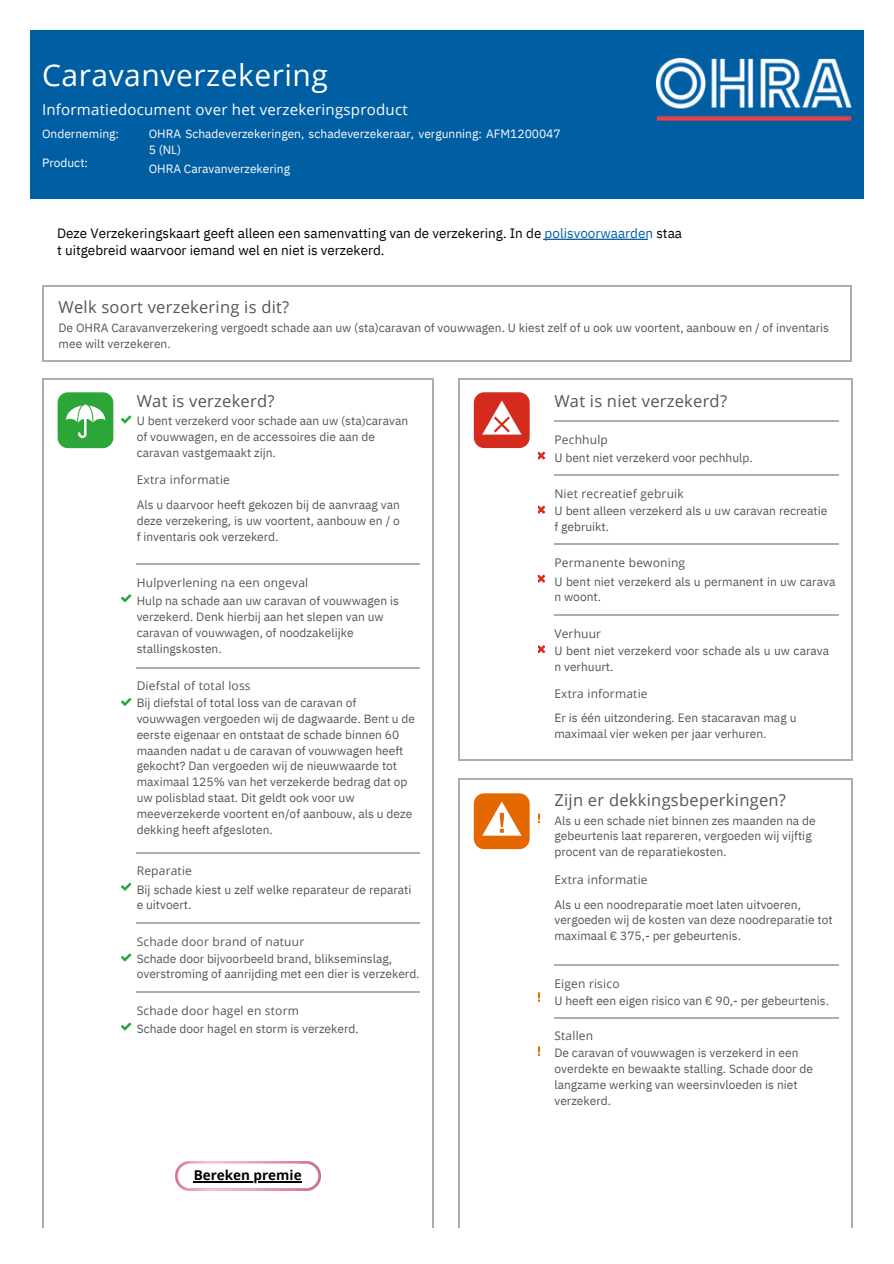
<style>
.page{position:relative;width:894px;height:1264px;background:#fff}
.page>*{position:absolute;margin:0;border:0;box-sizing:border-box;transform-origin:0 0}
.t1{font:30px "Open Sans";letter-spacing:.015em;color:#fff}
.t2{font:16.5px "Open Sans";letter-spacing:.015em;color:#555}
.t3{font:15px "Open Sans";letter-spacing:.015em;color:#fff}
.t4{font:13.5px/17px "IBM Plex Sans";color:#000}
.t5{font:700 13.5px "Open Sans";color:#000}
.t6{font:12px/15.8px "IBM Plex Sans";color:#555}
.t7{font:12px "Open Sans";letter-spacing:.015em;color:#555}
.t8{font:12px/15.8px "IBM Plex Sans";color:#fff}
.s1{color:#005ea3}
</style>
<div class="page">
<div style="left:30px;top:30px;width:833px;height:168px;background:#005ea3"></div>
<hr style="left:42px;top:285px;width:809px;height:2px;background:#adadad">
<hr style="left:42px;top:360px;width:809px;height:2px;background:#adadad">
<hr style="left:42px;top:285px;width:2px;height:77px;background:#adadad">
<hr style="left:849px;top:285px;width:2px;height:77px;background:#adadad">
<img style="left:656px;top:59px;width:195px;height:61px">
<hr style="left:42px;top:378px;width:391px;height:2px;background:#adadad">
<hr style="left:42px;top:378px;width:2px;height:856px;background:#adadad">
<hr style="left:432px;top:378px;width:1px;height:856px;background:#adadad">
<svg style="left:58px;top:392px;width:55px;height:56px;background:#52b75b"></svg>
<svg style="left:121px;top:415px;width:10px;height:8px"></svg>
<hr style="left:137px;top:563px;width:283px;height:2px;background:#adadad">
<svg style="left:121px;top:594px;width:10px;height:8px"></svg>
<hr style="left:137px;top:667px;width:283px;height:1px;background:#adadad">
<svg style="left:121px;top:698px;width:10px;height:8px"></svg>
<hr style="left:137px;top:851px;width:283px;height:2px;background:#adadad">
<svg style="left:121px;top:882px;width:10px;height:8px"></svg>
<hr style="left:137px;top:922px;width:283px;height:2px;background:#adadad">
<svg style="left:121px;top:953px;width:10px;height:8px"></svg>
<hr style="left:137px;top:991px;width:283px;height:2px;background:#adadad">
<svg style="left:121px;top:1022px;width:10px;height:8px"></svg>
<hr style="left:543px;top:239px;width:104px;height:1px;background:#005ea3">
<hr style="left:458px;top:378px;width:394px;height:2px;background:#adadad">
<hr style="left:458px;top:759px;width:394px;height:2px;background:#adadad">
<hr style="left:458px;top:378px;width:1px;height:383px;background:#adadad">
<hr style="left:850px;top:378px;width:2px;height:383px;background:#adadad">
<svg style="left:473px;top:392px;width:56px;height:56px"></svg>
<hr style="left:554px;top:420px;width:284px;height:2px;background:#adadad">
<svg style="left:538px;top:451px;width:7px;height:8px"></svg>
<hr style="left:554px;top:474px;width:284px;height:2px;background:#adadad">
<svg style="left:538px;top:505px;width:7px;height:8px"></svg>
<hr style="left:554px;top:543px;width:284px;height:2px;background:#adadad">
<svg style="left:538px;top:574px;width:7px;height:8px"></svg>
<hr style="left:554px;top:614px;width:284px;height:1px;background:#adadad">
<svg style="left:538px;top:645px;width:7px;height:8px"></svg>
<hr style="left:458px;top:778px;width:394px;height:1px;background:#adadad">
<hr style="left:458px;top:778px;width:1px;height:456px;background:#adadad">
<hr style="left:850px;top:778px;width:2px;height:456px;background:#adadad">
<svg style="left:473px;top:793px;width:56px;height:56px"></svg>
<svg style="left:538px;top:813px;width:2px;height:10px"></svg>
<hr style="left:554px;top:964px;width:284px;height:1px;background:#adadad">
<svg style="left:538px;top:992px;width:2px;height:9px"></svg>
<hr style="left:554px;top:1016px;width:284px;height:2px;background:#adadad">
<svg style="left:538px;top:1046px;width:2px;height:9px"></svg>
<img style="left:175px;top:1161px;width:145px;height:29px">
<hr style="left:194px;top:1181px;width:107px;height:1px;background:#000">
<h1 class="t1" style="left:42px;top:54px;width:287px">Caravanverzekering</h1>
<p class="t3" style="left:42px;top:99px;width:367px">Informatiedocument over het verzekeringsproduct</p>
<p class="t8" style="left:42px;top:126px;width:78px">Onderneming:</p>
<p class="t8" style="left:42px;top:155px;width:48px">Product:</p>
<p class="t8" style="left:149px;top:126px;width:413px">OHRA Schadeverzekeringen, schadeverzekeraar, vergunning: AFM1200047<br>5 (NL)</p>
<p class="t8" style="left:149px;top:161px;width:143px">OHRA Caravanverzekering</p>
<p class="t4" style="left:57px;top:224px;width:626px">Deze Verzekeringskaart geeft alleen een samenvatting van de verzekering. In de <span class="s1">polisvoorwaarden</span> staa t uitgebreid waarvoor iemand wel en niet is verzekerd.</p>
<h2 class="t2" style="left:59px;top:296px;width:232px">Welk soort verzekering is dit?</h2>
<p class="t6" style="left:59px;top:319px;width:771px">De OHRA Caravanverzekering vergoedt schade aan uw (sta)caravan of vouwwagen. U kiest zelf of u ook uw voortent, aanbouw en / of inventaris mee wilt verzekeren.</p>
<h2 class="t2" style="left:137px;top:389px;width:139px">Wat is verzekerd?</h2>
<p class="t6" style="left:137px;top:412px;width:273px">U bent verzekerd voor schade aan uw (sta)caravan of vouwwagen, en de accessoires die aan de caravan vastgemaakt zijn.</p>
<p class="t7" style="left:137px;top:471px;width:95px">Extra informatie</p>
<p class="t6" style="left:137px;top:496px;width:265px;text-align:justify">Als u daarvoor heeft gekozen bij de aanvraag van deze verzekering, is uw voortent, aanbouw en / o f inventaris ook verzekerd.</p>
<p class="t7" style="left:137px;top:573px;width:173px">Hulpverlening na een ongeval</p>
<p class="t6" style="left:137px;top:593px;width:264px">Hulp na schade aan uw caravan of vouwwagen is verzekerd. Denk hierbij aan het slepen van uw caravan of vouwwagen, of noodzakelijke stallingskosten.</p>
<p class="t7" style="left:137px;top:677px;width:115px">Diefstal of total loss</p>
<p class="t6" style="left:137px;top:695px;width:280px">Bij diefstal of total loss van de caravan of vouwwagen vergoeden wij de dagwaarde. Bent u de eerste eigenaar en ontstaat de schade binnen 60 maanden nadat u de caravan of vouwwagen heeft gekocht? Dan vergoeden wij de nieuwwaarde tot maximaal 125% van het verzekerde bedrag dat op uw polisblad staat. Dit geldt ook voor uw meeverzekerde voortent en/of aanbouw, als u deze dekking heeft afgesloten.</p>
<p class="t7" style="left:137px;top:862px;width:57px">Reparatie</p>
<p class="t6" style="left:137px;top:881px;width:276px">Bij schade kiest u zelf welke reparateur de reparati e uitvoert.</p>
<p class="t7" style="left:137px;top:932px;width:169px">Schade door brand of natuur</p>
<p class="t6" style="left:137px;top:950px;width:284px">Schade door bijvoorbeeld brand, blikseminslag, overstroming of aanrijding met een dier is verzekerd.</p>
<p class="t7" style="left:137px;top:1001px;width:164px">Schade door hagel en storm</p>
<p class="t6" style="left:137px;top:1020px;width:223px">Schade door hagel en storm is verzekerd.</p>
<p class="t5" style="left:194px;top:1165px;width:109px">Bereken premie</p>
<h2 class="t2" style="left:554px;top:389px;width:174px">Wat is niet verzekerd?</h2>
<p class="t7" style="left:554px;top:431px;width:55px">Pechhulp</p>
<p class="t6" style="left:554px;top:450px;width:200px">U bent niet verzekerd voor pechhulp.</p>
<p class="t7" style="left:554px;top:485px;width:131px">Niet recreatief gebruik</p>
<p class="t6" style="left:554px;top:502px;width:274px">U bent alleen verzekerd als u uw caravan recreatie f gebruikt.</p>
<p class="t7" style="left:554px;top:554px;width:132px">Permanente bewoning</p>
<p class="t6" style="left:554px;top:573px;width:282px">U bent niet verzekerd als u permanent in uw carava n woont.</p>
<p class="t7" style="left:554px;top:625px;width:48px">Verhuur</p>
<p class="t6" style="left:554px;top:642px;width:276px">U bent niet verzekerd voor schade als u uw carava n verhuurt.</p>
<p class="t7" style="left:554px;top:685px;width:95px">Extra informatie</p>
<p class="t6" style="left:554px;top:710px;width:244px">Er is één uitzondering. Een stacaravan mag u maximaal vier weken per jaar verhuren.</p>
<h2 class="t2" style="left:554px;top:788px;width:233px">Zijn er dekkingsbeperkingen?</h2>
<p class="t6" style="left:554px;top:812px;width:263px">Als u een schade niet binnen zes maanden na de gebeurtenis laat repareren, vergoeden wij vijftig procent van de reparatiekosten.</p>
<p class="t7" style="left:554px;top:871px;width:95px">Extra informatie</p>
<p class="t6" style="left:554px;top:896px;width:280px">Als u een noodreparatie moet laten uitvoeren, vergoeden wij de kosten van deze noodreparatie tot maximaal € 375,- per gebeurtenis.</p>
<p class="t7" style="left:554px;top:974px;width:67px">Eigen risico</p>
<p class="t6" style="left:554px;top:992px;width:276px">U heeft een eigen risico van € 90,- per gebeurtenis.</p>
<p class="t7" style="left:554px;top:1027px;width:40px">Stallen</p>
<p class="t6" style="left:554px;top:1044px;width:260px">De caravan of vouwwagen is verzekerd in een overdekte en bewaakte stalling. Schade door de langzame werking van weersinvloeden is niet verzekerd.</p>
</div>
